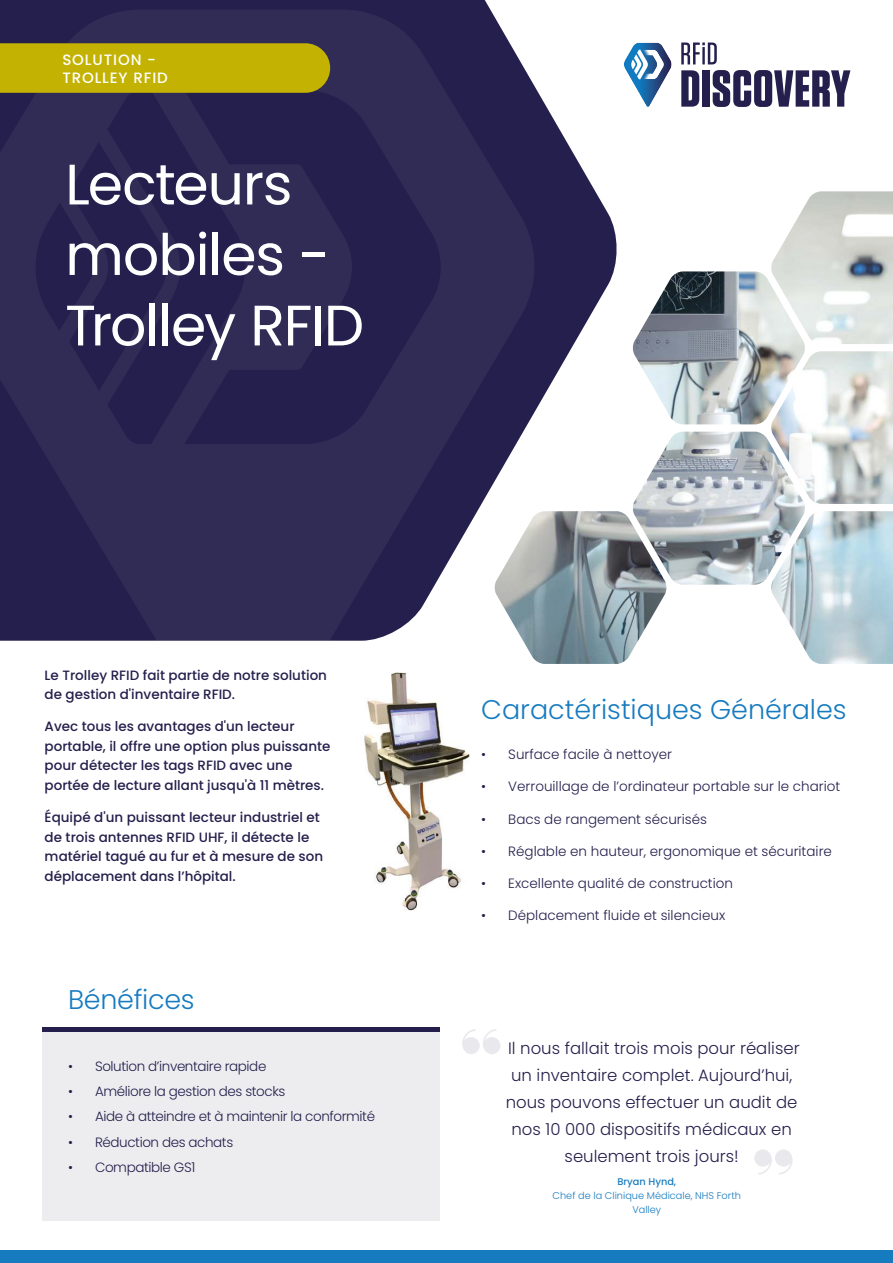
<style>
.page{position:relative;width:893px;height:1263px;background:#fff}
.page>*{position:absolute;margin:0;border:0;box-sizing:border-box;transform-origin:0 0}
.t1{font:57px/70.5px "Poppins";letter-spacing:-.025em;color:#fff}
.t2{font:300 27px "Poppins";color:#177bc0}
.t3{font:300 16.5px/27px "Poppins";color:#241f4c;text-align:center}
.t4{font:500 15px/18px "Poppins";letter-spacing:.06em;color:#fff}
.t5{font:500 13.5px/19.5px "Poppins";color:#241f4c}
.t6{font:300 13.5px "Poppins";color:#241f4c}
.t7{font:300 13.5px "Poppins";letter-spacing:-.03em;color:#241f4c}
.t8{font:300 9.75px/14.2px "Poppins";color:#177bc0;text-align:center}
.t9{font:500 9.75px "Poppins";color:#177bc0}
</style>
<div class="page">
<svg style="left:0;top:0;width:595px;height:191px"></svg>
<svg style="left:0;top:10px;width:536px;height:631px;background:#312c56"></svg>
<img style="left:624px;top:43px;width:48px;height:64px">
<svg style="left:681px;top:43px;width:36px;height:21px"></svg>
<svg style="left:681px;top:70px;width:18px;height:37px"></svg>
<div style="left:702px;top:70px;width:8px;height:37px;background:#241f4c"></div>
<svg style="left:713px;top:70px;width:137px;height:37px"></svg>
<svg style="left:631px;top:50px;width:33px;height:29px"></svg>
<img style="left:494px;top:191px;width:399px;height:473px">
<div style="left:0;top:43px;width:330px;height:50px;background:#c3b201"></div>
<div style="left:0;top:1250px;width:893px;height:13px;background:#177bc0"></div>
<div style="left:43px;top:1027px;width:397px;height:193px;background:#ededf0"></div>
<hr style="left:43px;top:1027px;width:397px;height:4px;background:#241f4c">
<svg style="left:462px;top:1029px;width:38px;height:25px"></svg>
<svg style="left:754px;top:1149px;width:39px;height:25px"></svg>
<img style="left:364px;top:673px;width:106px;height:237px">
<p class="t4" style="left:62px;top:51px;width:107px">SOLUTION -<br>TROLLEY RFID</p>
<h1 class="t1" style="left:65px;top:150px;width:300px">Lecteurs mobiles -<br>Trolley RFID</h1>
<p class="t5" style="left:45px;top:665px;width:284px">Le Trolley RFID fait partie de notre solution de gestion d'inventaire RFID.</p>
<p class="t5" style="left:45px;top:717px;width:287px">Avec tous les avantages d'un lecteur portable, il offre une option plus puissante pour détecter les tags RFID avec une portée de lecture allant jusqu'à 11 mètres.</p>
<p class="t5" style="left:45px;top:808px;width:280px">Équipé d'un puissant lecteur industriel et de trois antennes RFID UHF, il détecte le matériel tagué au fur et à mesure de son déplacement dans l’hôpital.</p>
<h2 class="t2" style="left:68px;top:983px;width:128px">Bénéfices</h2>
<p class="t7" style="left:68px;top:1058px;width:200px">• Solution d’inventaire rapide</p>
<p class="t7" style="left:68px;top:1083px;width:219px">• Améliore la gestion des stocks</p>
<p class="t7" style="left:68px;top:1109px;width:309px">• Aide à atteindre et à maintenir la conformité</p>
<p class="t7" style="left:68px;top:1134px;width:167px">• Réduction des achats</p>
<p class="t7" style="left:68px;top:1159px;width:129px">• Compatible GS1</p>
<h2 class="t2" style="left:481px;top:694px;width:367px">Caractéristiques Générales</h2>
<p class="t6" style="left:481px;top:746px;width:192px">• Surface facile à nettoyer</p>
<p class="t6" style="left:481px;top:779px;width:361px">• Verrouillage de l’ordinateur portable sur le chariot</p>
<p class="t6" style="left:481px;top:811px;width:227px">• Bacs de rangement sécurisés</p>
<p class="t6" style="left:481px;top:843px;width:352px">• Réglable en hauteur, ergonomique et sécuritaire</p>
<p class="t6" style="left:481px;top:875px;width:253px">• Excellente qualité de construction</p>
<p class="t6" style="left:481px;top:908px;width:245px">• Déplacement fluide et silencieux</p>
<p class="t3" style="left:506px;top:1035px;width:295px">Il nous fallait trois mois pour réaliser un inventaire complet. Aujourd’hui, nous pouvons effectuer un audit de nos 10 000 dispositifs médicaux en seulement trois jours!</p>
<p class="t9" style="left:617px;top:1175px;width:60px">Bryan Hynd,</p>
<p class="t8" style="left:553px;top:1189px;width:190px">Chef de la Clinique Médicale, NHS Forth<br>Valley</p>
</div>
